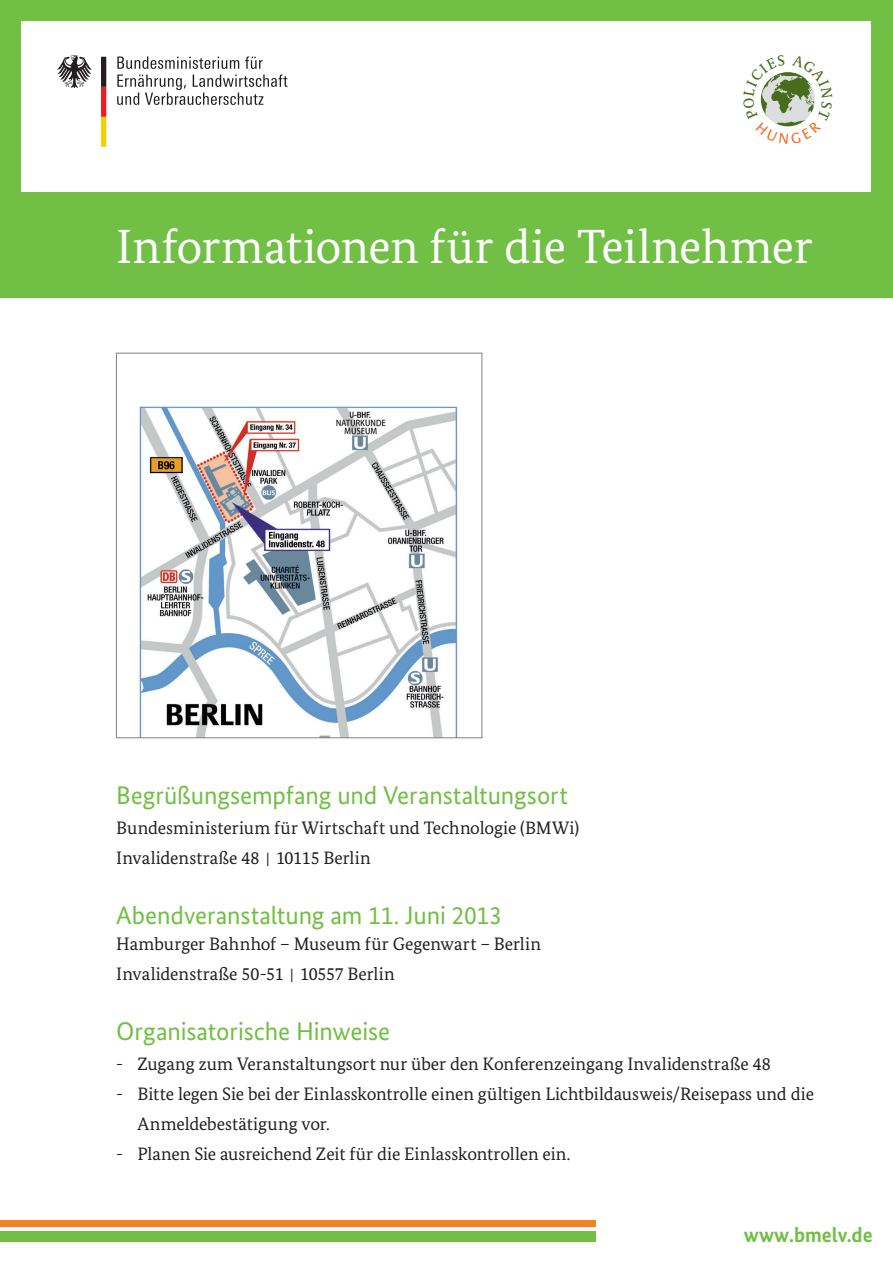
<style>
.page{position:relative;width:893px;height:1263px;background:#fff}
.page>*{position:absolute;margin:0;border:0;box-sizing:border-box;transform-origin:0 0}
.t1{font:48px "Bundes Serif";letter-spacing:-.005em;color:#fff}
.Head_im_Text_orange{font:25.5px "Bundes Sans";letter-spacing:-.005em;color:#71bf44}
.Fließ_schwarz{font:25.5px "Bundes Sans";letter-spacing:-.005em;color:#71bf44}
.t2{font:700 21px "Bundes Sans";color:#71bf44}
.Fließ_schwarz-2{font:18px/30px "Bundes Serif";color:#231f20}
.Head_im_Text_orange-2{font:18px "Bundes Serif";color:#231f20}
.s1{font-size:15px}
</style>
<div class="page">
<div style="left:0;top:0;width:893px;height:298px;background:#71bf44"></div>
<div style="left:21px;top:21px;width:850px;height:170px;background:#fff"></div>
<svg style="left:117px;top:56px;width:170px;height:49px"></svg>
<svg style="left:57px;top:55px;width:35px;height:33px"></svg>
<svg style="left:101px;top:57px;width:5px;height:90px"></svg>
<div style="left:0;top:1231px;width:595px;height:11px;background:#71bf44"></div>
<div style="left:0;top:1220px;width:595px;height:7px;background:#f58220"></div>
<img style="left:139px;top:406px;width:319px;height:330px">
<div style="left:116px;top:353px;width:366px;height:385px;border:1px solid #808285"></div>
<svg style="left:760px;top:72px;width:55px;height:55px"></svg>
<p class="t1" style="left:116px;top:217px;width:698px">Informationen für die Teilnehmer</p>
<p class="Head_im_Text_orange" style="left:116px;top:780px;width:453px">Begrüßungsempfang und Veranstaltungsort</p>
<p class="Fließ_schwarz-2" style="left:116px;top:813px;width:464px">Bundesministerium für Wirtschaft und Technologie (BMWi)</p>
<p class="Fließ_schwarz-2" style="left:116px;top:843px;width:256px">Invalidenstraße 48 <span class="s1">|</span> 10115 Berlin</p>
<p class="Fließ_schwarz" style="left:116px;top:900px;width:387px">Abendveranstaltung am 11. Juni 2013</p>
<p class="Fließ_schwarz-2" style="left:116px;top:928px;width:426px">Hamburger Bahnhof – Museum für Gegenwart – Berlin</p>
<p class="Head_im_Text_orange-2" style="left:116px;top:963px;width:280px">Invalidenstraße 50-51 <span class="s1">|</span> 10557 Berlin</p>
<p class="Head_im_Text_orange" style="left:116px;top:1015px;width:275px">Organisatorische Hinweise</p>
<p class="Fließ_schwarz-2" style="left:116px;top:1048px;width:656px">- Zugang zum Veranstaltungsort nur über den Konferenzeingang Invalidenstraße 48</p>
<p class="Fließ_schwarz-2" style="left:137px;top:1078px;width:678px;text-indent:-21px">- Bitte legen Sie bei der Einlasskontrolle einen gültigen Lichtbildausweis/Reisepass und die<br>Anmeldebestätigung vor.</p>
<p class="Fließ_schwarz-2" style="left:116px;top:1138px;width:456px">- Planen Sie ausreichend Zeit für die Einlasskontrollen ein.</p>
<p class="t2" style="left:744px;top:1222px;width:130px">www.bmelv.de</p>
</div>
